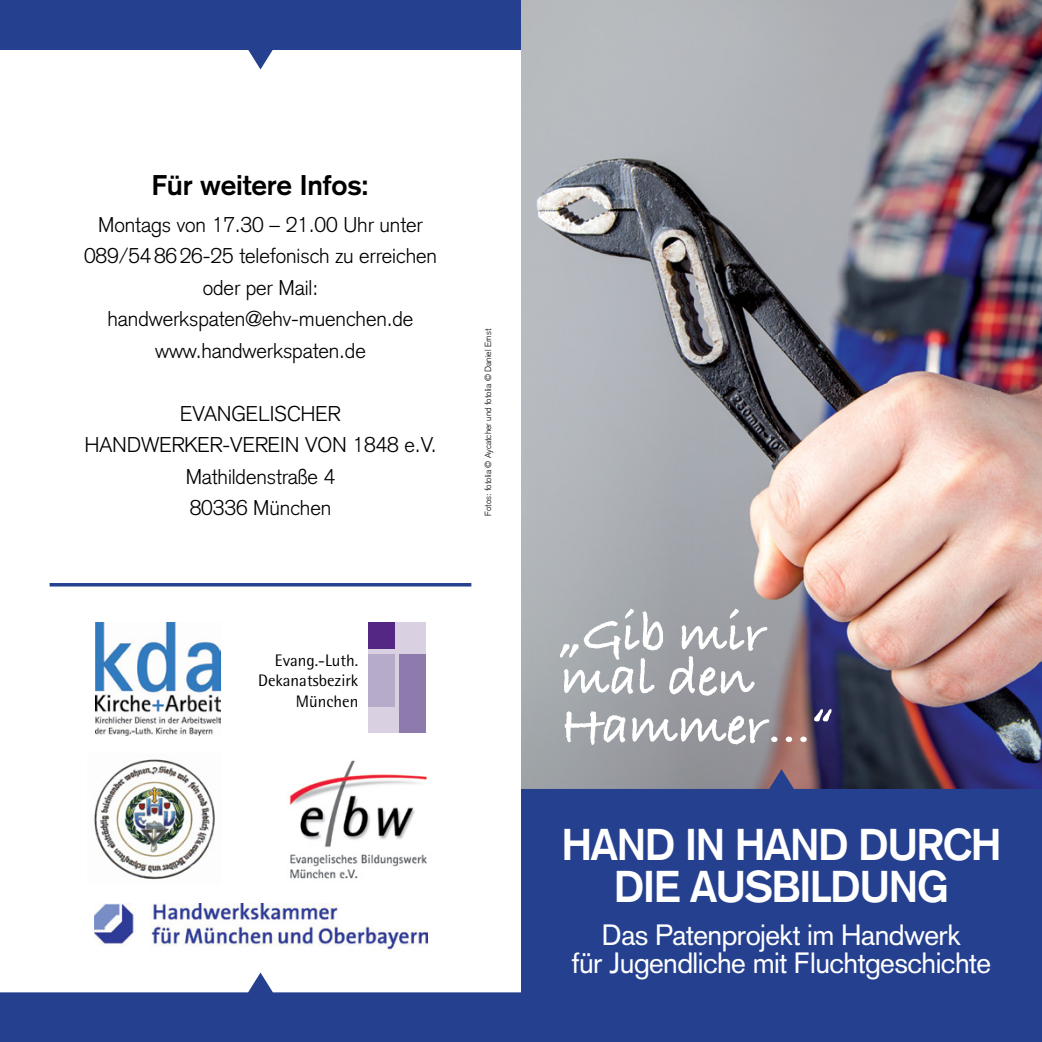
<style>
.page{position:relative;width:1042px;height:1042px;background:#fff}
.page>*{position:absolute;margin:0;border:0;box-sizing:border-box;transform-origin:0 0}
.t1{font:56px/43.8px "Bradley Hand ITCTT Bold";letter-spacing:-.015em;color:#fff}
.t2{font:700 43.75px/42px "Akzidenz Grotesk";letter-spacing:-.025em;color:#fff;text-align:center}
.t3{font:28.88px/28px "Akzidenz Grotesk";letter-spacing:-.02em;color:#fff;text-align:center}
.t4{font:700 28px "Akzidenz Grotesk";letter-spacing:-.005em;color:#000}
.t5{font:300 21px/31.5px "Akzidenz Grotesk";letter-spacing:-.005em;color:#000;text-align:center}
.t6{font:16.62px/20.5px "Rotis Semi Sans";color:#000;text-align:right}
.t7{font:300 8.75px "Akzidenz Grotesk";color:#000}
</style>
<div class="page">
<img style="left:521px;top:0;width:521px;height:769px">
<svg style="left:521px;top:769px;width:521px;height:273px;background:#29428d"></svg>
<img style="left:94px;top:759px;width:121px;height:121px">
<img style="left:95px;top:623px;width:125px;height:112px">
<div style="left:368px;top:623px;width:58px;height:110px;background:#d9d1e2"></div>
<div style="left:368px;top:623px;width:26px;height:26px;background:#542785"></div>
<div style="left:368px;top:654px;width:26px;height:53px;background:#b6abc9"></div>
<div style="left:400px;top:654px;width:26px;height:79px;background:#8f7aae"></div>
<img style="left:94px;top:903px;width:334px;height:48px">
<div style="left:0;top:0;width:521px;height:50px;background:#25408f"></div>
<svg style="left:248px;top:50px;width:25px;height:19px"></svg>
<svg style="left:0;top:972px;width:521px;height:70px"></svg>
<hr style="left:50px;top:583px;width:421px;height:3px;background:#25408f">
<img style="left:289px;top:760px;width:138px;height:119px">
<h3 class="t4" style="left:152px;top:169px;width:219px">Für weitere Infos:</h3>
<p class="t5" style="left:84px;top:209px;width:354px">Montags von 17.30 – 21.00 Uhr unter<br>089/548626-25 telefonisch zu erreichen oder per Mail: handwerkspaten@ehv-muenchen.de www.handwerkspaten.de</p>
<p class="t5" style="left:84px;top:398px;width:354px">EVANGELISCHER<br>HANDWERKER-VEREIN VON 1848 e.V.<br>Mathildenstraße 4<br>80336 München</p>
<p class="t7" style="left:483px;top:516px;width:189px;rotate:-90deg">Fotos: fotolia © Aycatcher und fotolia © Daniel Ernst</p>
<p class="t6" style="left:258px;top:650px;width:102px">Evang.-Luth.<br>Dekanatsbezirk<br>München</p>
<h1 class="t1" style="left:561px;top:609px;width:206px">„Gib mir mal den</h1>
<h1 class="t1" style="left:561px;top:701px;width:273px">Hammer…“</h1>
<h2 class="t2" style="left:562px;top:823px;width:441px">HAND IN HAND DURCH<br>DIE AUSBILDUNG</h2>
<h3 class="t3" style="left:572px;top:921px;width:421px">Das Patenprojekt im Handwerk<br>für Jugendliche mit Fluchtgeschichte</h3>
</div>
